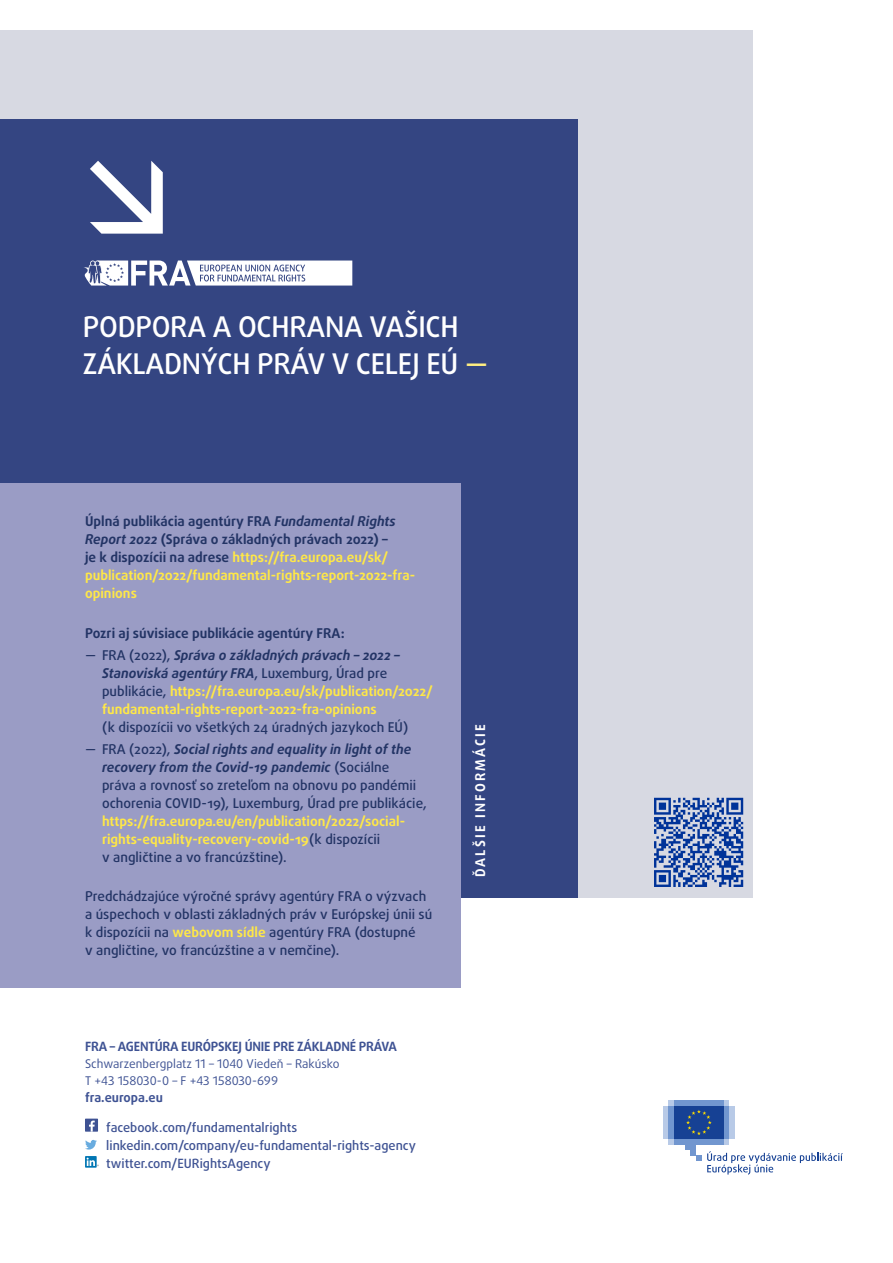
<style>
.page{position:relative;width:893px;height:1263px;background:#fff}
.page>*{position:absolute;margin:0;border:0;box-sizing:border-box;transform-origin:0 0}
.doc_title_end{font:500 28.5px/37px "Daxline Pro";letter-spacing:-.01em;color:#fff}
.end_body_sb{font:500 13.5px/18px "Daxline Pro";color:#233465}
.end_title_2_break{font:700 13.5px/18px "Daxline Pro";color:#ffe847}
.end_title_2{font:700 13.5px "Daxline Pro";color:#233465}
.end_title_1{font:700 13.5px "Daxline Pro";letter-spacing:.16em;color:#fff}
.end_address_4{font:500 12.75px "Daxline Pro";color:#3e5293}
.end_address_1{font:700 12.75px "Daxline Pro";letter-spacing:-.015em;color:#3e5293}
.end_address_3{font:700 12.75px "Daxline Pro";color:#3e5293}
.end_address_2{font:12px "Daxline Pro";color:#3e5293}
.s1{color:#ffee81}
.s2{color:#233465}
.s3{font-style:italic;color:#233465}
.s4{font-weight:500;color:#233465}
.s5{font-weight:700;font-style:italic}
.s6{font-weight:700;color:#ffe847}
</style>
<div class="page">
<div style="left:0;top:30px;width:752px;height:868px;background:#d7d9e2"></div>
<div style="left:0;top:119px;width:577px;height:779px;background:#344582"></div>
<div style="left:0;top:484px;width:460px;height:504px;background:#9a9cc5"></div>
<svg style="left:90px;top:161px;width:73px;height:73px"></svg>
<svg style="left:84px;top:260px;width:268px;height:26px;background:#c5cadb"></svg>
<div style="left:669px;top:1139px;width:60px;height:5px;background:#b8cae7"></div>
<div style="left:669px;top:1100px;width:60px;height:6px;background:#b8cae7"></div>
<div style="left:674px;top:1100px;width:50px;height:6px;background:#7196cf"></div>
<div style="left:674px;top:1139px;width:50px;height:5px;background:#7196cf"></div>
<div style="left:724px;top:1106px;width:5px;height:33px;background:#7196cf"></div>
<div style="left:729px;top:1106px;width:6px;height:33px;background:#b8cae7"></div>
<div style="left:669px;top:1106px;width:5px;height:33px;background:#7196cf"></div>
<div style="left:663px;top:1106px;width:6px;height:33px;background:#b8cae7"></div>
<div style="left:685px;top:1139px;width:11px;height:11px;background:#7196cf"></div>
<div style="left:691px;top:1139px;width:5px;height:16px;background:#7196cf"></div>
<div style="left:674px;top:1106px;width:50px;height:33px;background:#164194"></div>
<svg style="left:686px;top:1110px;width:26px;height:25px"></svg>
<svg style="left:696px;top:1151px;width:147px;height:23px"></svg>
<div style="left:85px;top:1118px;width:13px;height:14px;background:#3e5293"></div>
<svg style="left:89px;top:1120px;width:6px;height:12px"></svg>
<svg style="left:85px;top:1140px;width:12px;height:9px"></svg>
<svg style="left:85px;top:1156px;width:12px;height:12px"></svg>
<svg style="left:87px;top:1157px;width:12px;height:9px"></svg>
<svg style="left:654px;top:798px;width:89px;height:89px"></svg>
<p class="doc_title_end" style="left:83px;top:308px;width:407px">PODPORA A OCHRANA VAŠICH<br>ZÁKLADNÝCH PRÁV V CELEJ EÚ <span class="s1">—</span></p>
<p class="end_title_2_break" style="left:85px;top:513px;width:332px"><span class="s2">Úplná publikácia agentúry FRA</span> <span class="s3">Fundamental Rights Report 2022</span> <span class="s2">(Správa o základných právach 2022) –<br>je k dispozícii na adrese</span> https://fra.europa.eu/sk/ publication/2022/fundamental-rights-report-2022-fra&shy;opinions</p>
<p class="end_title_2" style="left:85px;top:624px;width:261px">Pozri aj súvisiace publikácie agentúry FRA:</p>
<p class="end_title_2_break" style="left:102px;top:646px;width:332px;text-indent:-17px"><span class="s4">— FRA (2022),</span> <span class="s3">Správa o základných právach – 2022 – Stanoviská agentúry FRA</span><span class="s4">, Luxemburg, Úrad pre publikácie,</span> https://fra.europa.eu/sk/publication/2022/ fundamental-rights-report-2022-fra-opinions<br><span class="s4">(k dispozícii vo všetkých 24 úradných jazykoch EÚ)</span></p>
<p class="end_body_sb" style="left:102px;top:740px;width:326px;text-indent:-17px">— FRA (2022), <span class="s5">Social rights and equality in light of the recovery from the Covid-19 pandemic</span> (Sociálne práva a rovnosť so zreteľom na obnovu po pandémii ochorenia COVID-19), Luxemburg, Úrad pre publikácie, <span class="s6">https://fra.europa.eu/en/publication/2022/social&shy;rights-equality-recovery-covid-19</span>(k dispozícii<br>v angličtine a vo francúzštine).</p>
<p class="end_body_sb" style="left:85px;top:888px;width:349px">Predchádzajúce výročné správy agentúry FRA o výzvach a úspechoch v oblasti základných práv v Európskej únii sú k dispozícii na <span class="s6">webovom sídle</span> agentúry FRA (dostupné<br>v angličtine, vo francúzštine a v nemčine).</p>
<p class="end_address_1" style="left:85px;top:1037px;width:313px">FRA – AGENTÚRA EURÓPSKEJ ÚNIE PRE ZÁKLADNÉ PRÁVA</p>
<p class="end_address_2" style="left:85px;top:1055px;width:256px">Schwarzenbergplatz 11 – 1040 Viedeň – Rakúsko</p>
<p class="end_address_2" style="left:85px;top:1072px;width:195px">T +43 158030-0 – F +43 158030-699</p>
<p class="end_address_3" style="left:85px;top:1089px;width:79px">fra.europa.eu</p>
<p class="end_address_4" style="left:106px;top:1118px;width:192px">facebook.com/fundamentalrights</p>
<p class="end_address_4" style="left:106px;top:1136px;width:311px">linkedin.com/company/eu-fundamental-rights-agency</p>
<p class="end_address_4" style="left:106px;top:1154px;width:166px">twitter.com/EURightsAgency</p>
<p class="end_title_1" style="left:471px;top:877px;width:155px;rotate:-90deg">ĎALŠIE INFORMÁCIE</p>
</div>
